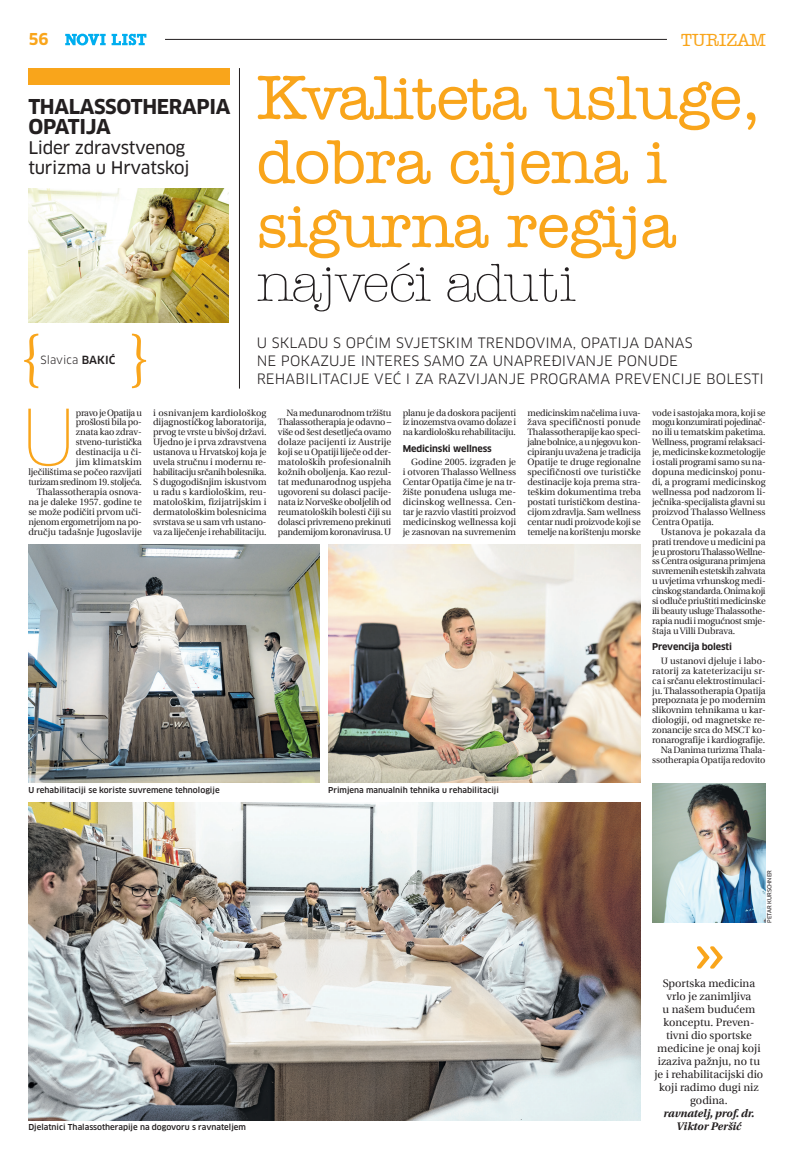
<style>
.page{position:relative;width:794px;height:1163px;background:#fff}
.page>*{position:absolute;margin:0;border:0;box-sizing:border-box;transform-origin:0 0}
.t1{font:100 75.3px "Clan Pro";color:#f9a51b}
.t2{font:500 67px "Amer Typewriter IT Cby WE";color:#f9a51b}
.t3{font:500 64px/64px "Amer Typewriter IT Cby WE";letter-spacing:-.02em;color:#f9a51b}
.t4{font:62px "Minion Pro";color:#f9a51b}
.t5{font:300 55.6px "Amer Typewriter IT Cby WE";letter-spacing:-.02em;color:#231f20}
.t6{font:700 20px/20px "Clan Pro";letter-spacing:-.015em;color:#231f20}
.t7{font:500 18px "Amer Typewriter IT Cby WE";letter-spacing:-.02em;color:#f9a51b}
.t8{font:17px/20px "Clan Pro News";letter-spacing:-.015em;color:#231f20}
.t9{font:700 16px "Clan Pro";color:#f9a51b}
.t10{font:14px/18px "Clan Pro";letter-spacing:.01em;color:#231f20}
.t11{font:11px/13px "Utopia R";color:#231f20;text-align:center}
.t12{font:11px/13px "Utopia BI";color:#231f20;text-align:center}
.t13{font:11px "Clan Pro";color:#231f20}
.t14{font:9.2px/9.9px "Utopia R";letter-spacing:-.01em;color:#231f20;text-align:justify}
.t15{font:700 9.2px "Clan Pro";letter-spacing:-.01em;color:#231f20}
.t16{font:500 8px "Clan Pro";color:#231f20}
.t17{font:5.5px "Clan Pro News";color:#231f20}
.s1{font-weight:500}
</style>
<div class="page">
<img style="left:28px;top:802px;width:613px;height:318px">
<div style="left:28px;top:68px;width:201px;height:17px;background:#f9a51b"></div>
<hr style="left:239px;top:68px;width:1px;height:320px;background:#231f20">
<img style="left:28px;top:188px;width:201px;height:134px">
<img style="left:28px;top:544px;width:292px;height:238px">
<img style="left:328px;top:544px;width:313px;height:238px">
<img style="left:652px;top:783px;width:113px;height:139px">
<svg style="left:112px;top:34px;width:34px;height:11px"></svg>
<svg style="left:65px;top:34px;width:41px;height:11px"></svg>
<hr style="left:165px;top:39px;width:502px;height:1px;background:#231f20">
<h3 class="t9" style="left:28px;top:30px;width:22px">56</h3>
<h3 class="t7" style="left:681px;top:28px;width:87px">TURIZAM</h3>
<h3 class="t6" style="left:28px;top:96px;width:204px">THALASSOTHERAPIA<br>OPATIJA</h3>
<h3 class="t8" style="left:28px;top:137px;width:163px">Lider zdravstvenog turizma u Hrvatskoj</h3>
<h3 class="t4" style="left:20px;top:320px;width:23px">{</h3>
<h3 class="t4" style="left:150px;top:402px;width:23px;rotate:-180deg">{</h3>
<p class="t13" style="left:41px;top:353px;width:76px">Slavica <span class="s1">BAKIĆ</span></p>
<h3 class="t3" style="left:256px;top:63px;width:506px">Kvaliteta usluge, dobra cijena i sigurna regija</h3>
<h3 class="t5" style="left:256px;top:248px;width:321px">najveći aduti</h3>
<h3 class="t10" style="left:257px;top:334px;width:509px">U SKLADU S OPĆIM SVJETSKIM TRENDOVIMA, OPATIJA DANAS<br>NE POKAZUJE INTERES SAMO ZA UNAPREĐIVANJE PONUDE<br>REHABILITACIJE VEĆ I ZA RAZVIJANJE PROGRAMA PREVENCIJE BOLESTI</h3>
<p class="t14" style="left:28px;top:407px;width:115px;text-align:right">pravo je Opatija u<br>prošlosti bila po-<br>znata kao zdrav&shy;stveno-turistička<br>destinacija u či-<br>jim klimatskim<br>lječilištima se počeo razvijati turizam sredinom 19. stoljeća.<br>Thalassotherapia osnova&shy;na je daleke 1957. godine te se može podičiti prvom uči&shy;njenom ergometrijom na po&shy;dručju tadašnje Jugoslavije</p>
<p class="t14" style="left:153px;top:407px;width:115px">i osnivanjem kardiološkog dijagnostičkog laboratorija, prvog te vrste u bivšoj državi.<br>Ujedno je i prva zdravstvena ustanova u Hrvatskoj koja je uvela stručnu i modernu re&shy;habilitaciju srčanih bolesnika.<br>S dugogodišnjim iskustvom u radu s kardiološkim, reu&shy;matološkim, fizijatrijskim i dermatološkim bolesnicima svrstava se u sam vrh ustano&shy;va za liječenje i rehabilitaciju.</p>
<p class="t14" style="left:278px;top:407px;width:115px;text-indent:9px">Na međunarodnom tržištu Thalassotherapia je odavno – više od šest desetljeća ovamo dolaze pacijenti iz Austrije koji se u Opatiji liječe od der&shy;matoloških profesionalnih kožnih oboljenja. Kao rezul&shy;tat međunarodnog uspjeha ugovoreni su dolasci pacije&shy;nata iz Norveške oboljelih od reumatoloških bolesti čiji su dolasci privremeno prekinuti pandemijom koronavirusa. U</p>
<p class="t14" style="left:403px;top:407px;width:115px">planu je da doskora pacijenti iz inozemstva ovamo dolaze i na kardiološku rehabilitaciju.</p>
<h1 class="t1" style="left:20px;top:392px;width:58px">U</h1>
<p class="t15" style="left:403px;top:443px;width:90px">Medicinski wellness</p>
<p class="t14" style="left:403px;top:457px;width:115px;text-indent:9px">Godine 2005. izgrađen je i otvoren Thalasso Wellness Centar Opatija čime je na tr&shy;žište ponuđena usluga me&shy;dicinskog wellnessa. Cen&shy;tar je razvio vlastiti proizvod medicinskog wellnessa koji je zasnovan na suvremenim</p>
<p class="t16" style="left:28px;top:785px;width:193px">U rehabilitaciji se koriste suvremene tehnologije</p>
<p class="t16" style="left:328px;top:785px;width:172px">Primjena manualnih tehnika u rehabilitaciji</p>
<p class="t14" style="left:527px;top:407px;width:115px">medicinskim načelima i uva&shy;žava specifičnosti ponude Thalassotherapije kao speci&shy;jalne bolnice, a u njegovu kon&shy;cipiranju uvažena je tradicija Opatije te druge regionalne specifičnosti ove turističke destinacije koja prema stra&shy;teškim dokumentima treba postati turističkom destina&shy;cijom zdravlja. Sam wellness centar nudi proizvode koji se temelje na korištenju morske</p>
<p class="t14" style="left:652px;top:407px;width:115px">vode i sastojaka mora, koji se mogu konzumirati pojedinač&shy;no ili u tematskim paketima.<br>Wellness, programi relaksaci&shy;je, medicinske kozmetologije i ostali programi samo su na&shy;dopuna medicinskoj ponu&shy;di, a programi medicinskog wellnessa pod nadzorom li&shy;ječnika-specijalista glavni su proizvod Thalasso Wellness Centra Opatija.</p>
<p class="t14" style="left:652px;top:526px;width:115px;text-indent:9px">Ustanova je pokazala da prati trendove u medicini pa je u prostoru Thalasso Wellne&shy;ss Centra osigurana primjena suvremenih estetskih zahvata u uvjetima vrhunskog medi&shy;cinskog standarda. Onima koji si odluče priuštiti medicinske ili beauty usluge Thalassothe&shy;rapia nudi i mogućnost smje&shy;štaja u Villi Dubrava.</p>
<p class="t15" style="left:652px;top:641px;width:81px">Prevencija bolesti</p>
<p class="t14" style="left:652px;top:655px;width:115px;text-align:right">U ustanovi djeluje i labo&shy;ratorij za kateterizaciju sr&shy;ca i srčanu elektrostimulaci&shy;ju. Thalassotherapia Opatija prepoznata je po modernim slikovnim tehnikama u kar&shy;diologiji, od magnetske re&shy;zonancije srca do MSCT ko&shy;ronarografije i kardiografije.<br>Na Danima turizma Thala&shy;ssotherapia Opatija redovito</p>
<p class="t16" style="left:28px;top:1122px;width:219px">Djelatnici Thalassotherapije na dogovoru s ravnateljem</p>
<p class="t17" style="left:516px;top:1120px;width:3px;rotate:-90deg">.</p>
<p class="t17" style="left:766px;top:922px;width:54px;rotate:-90deg">PETAR KURSCHNER</p>
<h2 class="t2" style="left:692px;top:908px;width:35px">»</h2>
<p class="t11" style="left:654px;top:990px;width:110px">vrlo je zanimljiva<br>u našem budućem konceptu. Preven&shy;tivni dio sportske medicine je onaj koji izaziva pažnju, no tu je i rehabilitacijski dio koji radimo dugi niz godina.</p>
<p class="t12" style="left:663px;top:1106px;width:93px">ravnatelj, prof. dr.<br>Viktor Peršić</p>
<p class="t11" style="left:662px;top:977px;width:94px">Sportska medicina</p>
</div>
